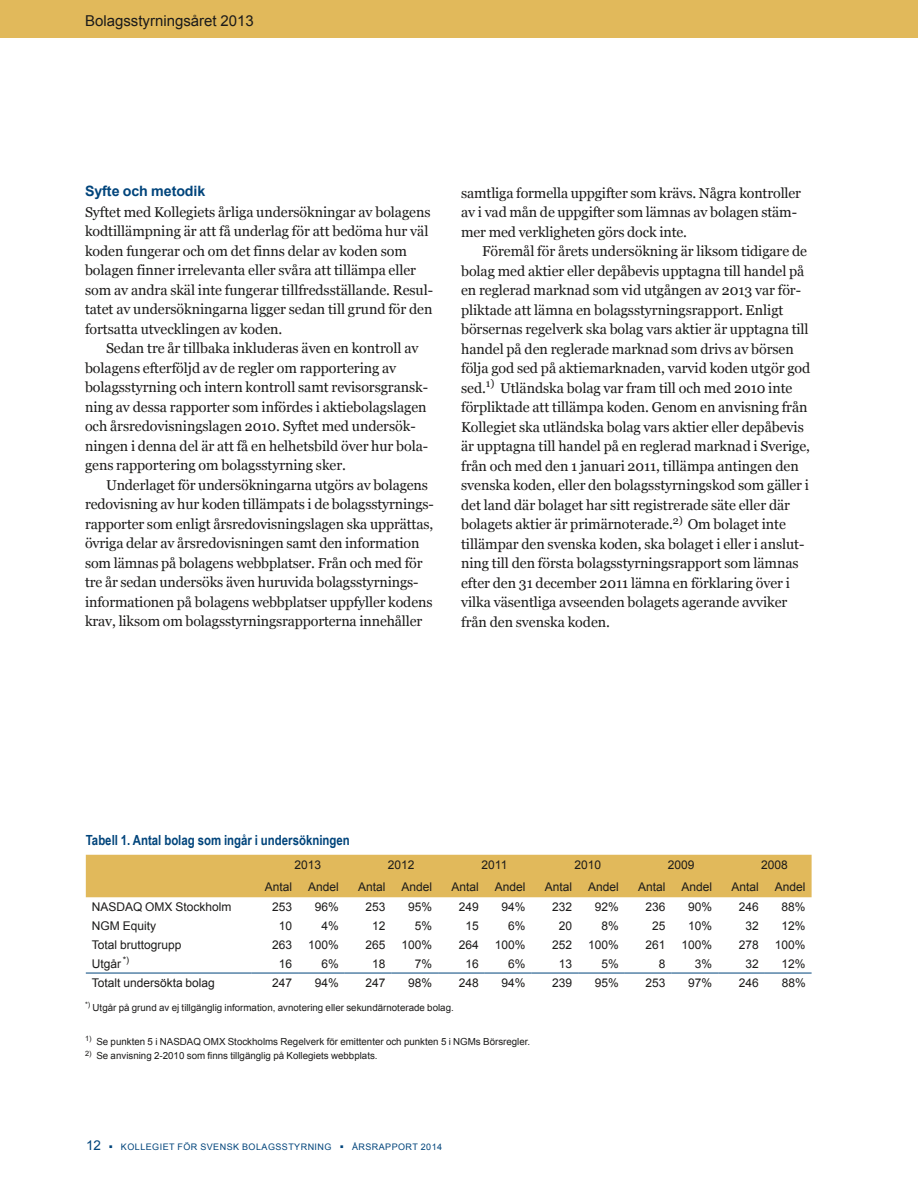
<style>
.page{position:relative;width:918px;height:1188px;background:#fff}
.page>*{position:absolute;margin:0;border:0;box-sizing:border-box;transform-origin:0 0}
.t1{font:15px "Arial";color:#1c1b1a}
.t2{font:14.25px/19.5px "Georgia";letter-spacing:-.005em;color:#1c1b1a}
.t3{font:700 14.25px "Arial";letter-spacing:-.005em;color:#00447b}
.t4{font:700 13.95px "Arial Narrow";color:#00447b}
.t5{font:12px "Arial";color:#1c1b1a}
.t6{font:9.75px "Arial";color:#1c1b1a}
.t7{font:9px "Arial";letter-spacing:.05em;color:#00447b}
.s1{font-size:13.5px}
</style>
<div class="page">
<div style="left:0;top:0;width:918px;height:37px;background:#e1b95b"></div>
<div style="left:86px;top:855px;width:726px;height:42px;background:#e1b95b"></div>
<hr style="left:86px;top:973px;width:165px;height:1px;background:#00447b">
<hr style="left:251px;top:973px;width:47px;height:1px;background:#00447b">
<hr style="left:298px;top:973px;width:47px;height:1px;background:#00447b">
<hr style="left:345px;top:973px;width:46px;height:1px;background:#00447b">
<hr style="left:391px;top:973px;width:47px;height:1px;background:#00447b">
<hr style="left:438px;top:973px;width:47px;height:1px;background:#00447b">
<hr style="left:485px;top:973px;width:46px;height:1px;background:#00447b">
<hr style="left:531px;top:973px;width:47px;height:1px;background:#00447b">
<hr style="left:578px;top:973px;width:47px;height:1px;background:#00447b">
<hr style="left:625px;top:973px;width:47px;height:1px;background:#00447b">
<hr style="left:672px;top:973px;width:46px;height:1px;background:#00447b">
<hr style="left:718px;top:973px;width:47px;height:1px;background:#00447b">
<hr style="left:765px;top:973px;width:47px;height:1px;background:#00447b">
<p class="t1" style="left:85px;top:11px;width:170px">Bolagsstyrningsåret 2013</p>
<p class="t3" style="left:85px;top:181px;width:122px">Syfte och metodik</p>
<p class="t2" style="left:85px;top:203px;width:350px">Syftet med Kollegiets årliga undersökningar av bolagens kodtillämpning är att få underlag för att bedöma hur väl koden fungerar och om det finns delar av koden som bolagen finner irrelevanta eller svåra att tillämpa eller som av andra skäl inte fungerar tillfredsställande. Resul&shy;tatet av undersökningarna ligger sedan till grund för den fortsatta utvecklingen av koden.</p>
<p class="t2" style="left:85px;top:339px;width:345px;text-indent:21px">Sedan tre år tillbaka inkluderas även en kontroll av bolagens efterföljd av de regler om rapportering av bolagsstyrning och intern kontroll samt revisorsgransk&shy;ning av dessa rapporter som infördes i aktiebolagslagen och årsredovisningslagen 2010. Syftet med undersök&shy;ningen i denna del är att få en helhetsbild över hur bola&shy;gens rapportering om bolagsstyrning sker.</p>
<p class="t2" style="left:85px;top:476px;width:350px;text-indent:21px">Underlaget för undersökningarna utgörs av bolagens redovisning av hur koden tillämpats i de bolagsstyrnings&shy;rapporter som enligt årsredovisningslagen ska upprättas, övriga delar av årsredovisningen samt den information som lämnas på bolagens webbplatser. Från och med för tre år sedan undersöks även huruvida bolagsstyrnings&shy;informationen på bolagens webbplatser uppfyller kodens krav, liksom om bolagsstyrningsrapporterna innehåller</p>
<p class="t2" style="left:461px;top:183px;width:341px">samtliga formella uppgifter som krävs. Några kontroller av i vad mån de uppgifter som lämnas av bolagen stäm&shy;mer med verkligheten görs dock inte.</p>
<p class="t2" style="left:461px;top:242px;width:351px;text-indent:21px">Föremål för årets undersökning är liksom tidigare de bolag med aktier eller depåbevis upptagna till handel på en reglerad marknad som vid utgången av 2013 var för&shy;pliktade att lämna en bolagsstyrningsrapport. Enligt börsernas regelverk ska bolag vars aktier är upptagna till handel på den reglerade marknad som drivs av börsen följa god sed på aktiemarknaden, varvid koden utgör god sed.<sup>1)</sup> Utländska bolag var fram till och med 2010 inte förpliktade att tillämpa koden. Genom en anvisning från Kollegiet ska utländska bolag vars aktier eller depåbevis är upptagna till handel på en reglerad marknad i Sverige, från och med den 1 januari 2011, tillämpa antingen den svenska koden, eller den bolagsstyrningskod som gäller i det land där bolaget har sitt registrerade säte eller där bolagets aktier är primärnoterade.<sup>2)</sup> Om bolaget inte tillämpar den svenska koden, ska bolaget i eller i anslut&shy;ning till den första bolagsstyrningsrapport som lämnas efter den 31 december 2011 lämna en förklaring över i vilka väsentliga avseenden bolagets agerande avviker från den svenska koden.</p>
<p class="t4" style="left:86px;top:830px;width:266px">Tabell 1. Antal bolag som ingår i undersökningen</p>
<p class="t5" style="left:294px;top:857px;width:28px">2013</p>
<p class="t5" style="left:388px;top:857px;width:28px">2012</p>
<p class="t5" style="left:482px;top:857px;width:27px">2011</p>
<p class="t5" style="left:575px;top:857px;width:28px">2010</p>
<p class="t5" style="left:668px;top:857px;width:28px">2009</p>
<p class="t5" style="left:761px;top:857px;width:28px">2008</p>
<p class="t5" style="left:265px;top:878px;width:29px">Antal</p>
<p class="t5" style="left:308px;top:878px;width:32px">Andel</p>
<p class="t5" style="left:358px;top:878px;width:29px">Antal</p>
<p class="t5" style="left:401px;top:878px;width:32px">Andel</p>
<p class="t5" style="left:451px;top:878px;width:29px">Antal</p>
<p class="t5" style="left:495px;top:878px;width:32px">Andel</p>
<p class="t5" style="left:545px;top:878px;width:29px">Antal</p>
<p class="t5" style="left:588px;top:878px;width:32px">Andel</p>
<p class="t5" style="left:638px;top:878px;width:29px">Antal</p>
<p class="t5" style="left:682px;top:878px;width:32px">Andel</p>
<p class="t5" style="left:732px;top:878px;width:29px">Antal</p>
<p class="t5" style="left:775px;top:878px;width:32px">Andel</p>
<p class="t5" style="left:92px;top:899px;width:141px">NASDAQ OMX Stockholm</p>
<p class="t5" style="left:272px;top:899px;width:22px">253</p>
<p class="t5" style="left:315px;top:899px;width:26px">96%</p>
<p class="t5" style="left:365px;top:899px;width:22px">253</p>
<p class="t5" style="left:408px;top:899px;width:26px">95%</p>
<p class="t5" style="left:459px;top:899px;width:22px">249</p>
<p class="t5" style="left:501px;top:899px;width:26px">94%</p>
<p class="t5" style="left:552px;top:899px;width:22px">232</p>
<p class="t5" style="left:595px;top:899px;width:26px">92%</p>
<p class="t5" style="left:646px;top:899px;width:22px">236</p>
<p class="t5" style="left:688px;top:899px;width:26px">90%</p>
<p class="t5" style="left:739px;top:899px;width:22px">246</p>
<p class="t5" style="left:782px;top:899px;width:26px">88%</p>
<p class="t5" style="left:92px;top:918px;width:66px">NGM Equity</p>
<p class="t5" style="left:279px;top:918px;width:15px">10</p>
<p class="t5" style="left:321px;top:918px;width:19px">4%</p>
<p class="t5" style="left:372px;top:918px;width:15px">12</p>
<p class="t5" style="left:415px;top:918px;width:19px">5%</p>
<p class="t5" style="left:466px;top:918px;width:15px">15</p>
<p class="t5" style="left:508px;top:918px;width:19px">6%</p>
<p class="t5" style="left:559px;top:918px;width:15px">20</p>
<p class="t5" style="left:602px;top:918px;width:19px">8%</p>
<p class="t5" style="left:652px;top:918px;width:15px">25</p>
<p class="t5" style="left:688px;top:918px;width:26px">10%</p>
<p class="t5" style="left:746px;top:918px;width:15px">32</p>
<p class="t5" style="left:782px;top:918px;width:26px">12%</p>
<p class="t5" style="left:92px;top:937px;width:91px">Total bruttogrupp</p>
<p class="t5" style="left:272px;top:937px;width:22px">263</p>
<p class="t5" style="left:308px;top:937px;width:32px">100%</p>
<p class="t5" style="left:365px;top:937px;width:22px">265</p>
<p class="t5" style="left:401px;top:937px;width:32px">100%</p>
<p class="t5" style="left:459px;top:937px;width:22px">264</p>
<p class="t5" style="left:495px;top:937px;width:32px">100%</p>
<p class="t5" style="left:552px;top:937px;width:22px">252</p>
<p class="t5" style="left:588px;top:937px;width:32px">100%</p>
<p class="t5" style="left:646px;top:937px;width:22px">261</p>
<p class="t5" style="left:682px;top:937px;width:32px">100%</p>
<p class="t5" style="left:739px;top:937px;width:22px">278</p>
<p class="t5" style="left:775px;top:937px;width:32px">100%</p>
<p class="t5" style="left:92px;top:955px;width:39px">Utgår <sup>*)</sup></p>
<p class="t5" style="left:279px;top:955px;width:15px">16</p>
<p class="t5" style="left:321px;top:955px;width:19px">6%</p>
<p class="t5" style="left:372px;top:955px;width:15px">18</p>
<p class="t5" style="left:415px;top:955px;width:19px">7%</p>
<p class="t5" style="left:465px;top:955px;width:15px">16</p>
<p class="t5" style="left:508px;top:955px;width:19px">6%</p>
<p class="t5" style="left:559px;top:955px;width:15px">13</p>
<p class="t5" style="left:602px;top:955px;width:19px">5%</p>
<p class="t5" style="left:659px;top:955px;width:8px">8</p>
<p class="t5" style="left:695px;top:955px;width:19px">3%</p>
<p class="t5" style="left:746px;top:955px;width:15px">32</p>
<p class="t5" style="left:782px;top:955px;width:26px">12%</p>
<p class="t5" style="left:92px;top:974px;width:125px">Totalt undersökta bolag</p>
<p class="t5" style="left:272px;top:974px;width:22px">247</p>
<p class="t5" style="left:315px;top:974px;width:26px">94%</p>
<p class="t5" style="left:365px;top:974px;width:22px">247</p>
<p class="t5" style="left:408px;top:974px;width:26px">98%</p>
<p class="t5" style="left:459px;top:974px;width:22px">248</p>
<p class="t5" style="left:502px;top:974px;width:26px">94%</p>
<p class="t5" style="left:552px;top:974px;width:22px">239</p>
<p class="t5" style="left:595px;top:974px;width:26px">95%</p>
<p class="t5" style="left:646px;top:974px;width:22px">253</p>
<p class="t5" style="left:688px;top:974px;width:26px">97%</p>
<p class="t5" style="left:739px;top:974px;width:22px">246</p>
<p class="t5" style="left:782px;top:974px;width:26px">88%</p>
<p class="t6" style="left:85px;top:1001px;width:370px"><sup>*)</sup> Utgår på grund av ej tillgänglig information, avnotering eller sekundärnoterade bolag.</p>
<p class="t6" style="left:85px;top:1035px;width:447px"><sup>1)</sup> Se punkten 5 i NASDAQ OMX Stockholms Regelverk för emittenter och punkten 5 i NGMs Börsregler.</p>
<p class="t6" style="left:85px;top:1049px;width:294px"><sup>2)</sup> Se anvisning 2-2010 som finns tillgänglig på Kollegiets webbplats.</p>
<p class="t7" style="left:86px;top:1141px;width:358px"><span class="s1">12</span> ▪ KOLLEGIET FÖR SVENSK BOLAGSSTYRNING ▪ ÅRSRAPPORT 2014</p>
</div>
